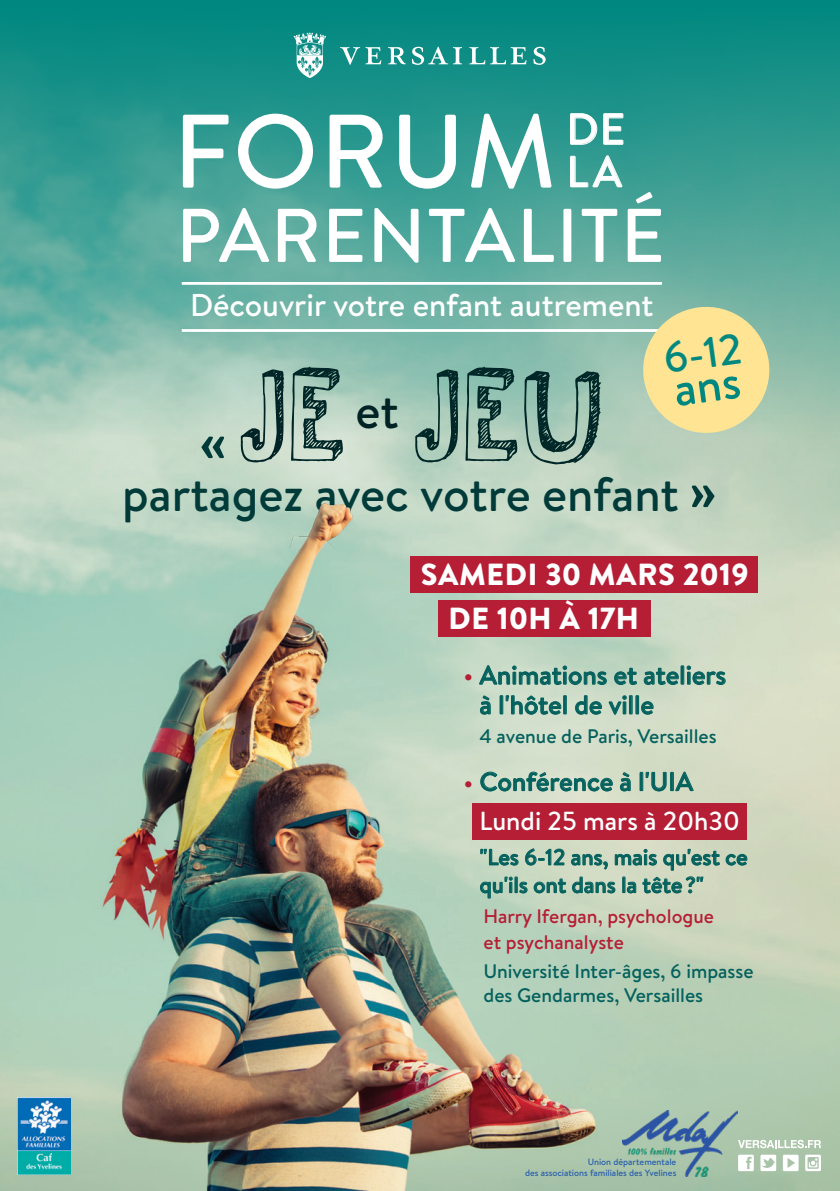
<style>
.page{position:relative;width:840px;height:1191px;background:#fff}
.page>*{position:absolute;margin:0;border:0;box-sizing:border-box;transform-origin:0 0}
.t1{font:115.6px "DK Pusekatt";color:#002727}
.t2{font:500 104.2px "Brandon Text";letter-spacing:.015em;color:#fff}
.t3{font:500 75.8px "Brandon Text";letter-spacing:.02em;color:#fff}
.t4{font:500 61.8px "Brandon Text";color:#003b39}
.t5{font:500 48.2px "Brandon Text";color:#003b39}
.t6{font:500 48.2px "Brandon Text";color:#002326}
.t7{font:500 43.6px "Brandon Text";color:#fff}
.t8{font:500 42.8px "Brandon Text";color:#008880}
.t9{font:500 31.6px "Brandon Text";color:#fff}
.t10{font:900 30.4px "Brandon Text";letter-spacing:.015em;color:#fff}
.t11{font:500 26.2px/29.8px "Brandon Text";color:#04615d}
.t12{font:500 26.2px/39.6px "Brandon Text";color:#fff}
.t13{font:500 22.2px/27.8px "Brandon Text";color:#04615d}
.t14{font:500 19.6px/28.8px "Brandon Text";color:#04615d}
.t15{font:500 19.6px "Brandon Text";color:#b51e34}
.t16{font:500 9.2px "Brandon Text";color:#295fac}
.s1{font-family:"DK Pusekatt";font-weight:400;font-size:115.6px;color:#002326}
.s2{font-family:"DK Pusekatt";font-weight:400;font-size:115.6px;color:#002727}
.s3{font-size:61.8px}
.s4{color:#b51e34}
.s5{color:#04615d}
</style>
<div class="page">
<img style="left:0;top:562px;width:839px;height:629px">
<svg style="left:0;top:0;width:839px;height:562px;background:#68b1a4"></svg>
<svg style="left:570px;top:113px;width:26px;height:32px"></svg>
<svg style="left:603px;top:113px;width:20px;height:32px"></svg>
<svg style="left:570px;top:155px;width:51px;height:32px;background:#53aaa1"></svg>
<hr style="left:182px;top:282px;width:479px;height:3px;background:#fff">
<hr style="left:182px;top:329px;width:479px;height:3px;background:#fff">
<svg style="left:293px;top:33px;width:33px;height:45px"></svg>
<svg style="left:340px;top:47px;width:41px;height:18px"></svg>
<svg style="left:469px;top:47px;width:57px;height:17px"></svg>
<svg style="left:411px;top:47px;width:51px;height:18px"></svg>
<svg style="left:533px;top:47px;width:12px;height:18px"></svg>
<svg style="left:388px;top:47px;width:17px;height:17px"></svg>
<div style="left:410px;top:556px;width:347px;height:37px;background:#b51e34"></div>
<div style="left:471px;top:802px;width:275px;height:37px;background:#b51e34"></div>
<div style="left:438px;top:600px;width:212px;height:37px;background:#b51e34"></div>
<svg style="left:737px;top:1154px;width:16px;height:17px"></svg>
<svg style="left:760px;top:1154px;width:15px;height:17px"></svg>
<svg style="left:804px;top:1154px;width:16px;height:17px"></svg>
<svg style="left:782px;top:1154px;width:16px;height:17px"></svg>
<svg style="left:737px;top:1139px;width:83px;height:9px"></svg>
<img style="left:622px;top:1110px;width:115px;height:66px">
<img style="left:17px;top:1097px;width:53px;height:77px">
<svg style="left:479px;top:664px;width:127px;height:21px;background:#99bdad"></svg>
<svg style="left:614px;top:668px;width:22px;height:17px"></svg>
<svg style="left:643px;top:668px;width:35px;height:17px"></svg>
<div style="left:680px;top:666px;width:3px;height:18px;border:1px solid #04615d"></div>
<svg style="left:686px;top:666px;width:39px;height:19px"></svg>
<svg style="left:480px;top:696px;width:10px;height:18px"></svg>
<div style="left:499px;top:695px;width:3px;height:19px;border:1px solid #04615d"></div>
<svg style="left:505px;top:695px;width:56px;height:19px"></svg>
<div style="left:563px;top:695px;width:3px;height:19px;border:1px solid #04615d"></div>
<svg style="left:575px;top:695px;width:26px;height:19px"></svg>
<svg style="left:608px;top:695px;width:18px;height:20px"></svg>
<div style="left:629px;top:695px;width:3px;height:19px;border:1px solid #04615d"></div>
<div style="left:635px;top:695px;width:3px;height:19px;border:1px solid #04615d"></div>
<svg style="left:641px;top:701px;width:12px;height:13px"></svg>
<svg style="left:480px;top:771px;width:132px;height:20px;background:#a4c1b1"></svg>
<svg style="left:619px;top:772px;width:11px;height:19px"></svg>
<div style="left:639px;top:772px;width:3px;height:19px;border:1px solid #04615d"></div>
<svg style="left:645px;top:772px;width:21px;height:19px"></svg>
<div style="left:670px;top:772px;width:3px;height:19px;border:1px solid #04615d"></div>
<svg style="left:675px;top:770px;width:18px;height:21px"></svg>
<svg style="left:480px;top:849px;width:38px;height:16px"></svg>
<svg style="left:525px;top:848px;width:39px;height:17px"></svg>
<svg style="left:571px;top:854px;width:36px;height:15px"></svg>
<svg style="left:614px;top:849px;width:42px;height:16px"></svg>
<svg style="left:663px;top:849px;width:56px;height:21px"></svg>
<svg style="left:725px;top:854px;width:21px;height:11px"></svg>
<svg style="left:480px;top:877px;width:32px;height:21px"></svg>
<div style="left:514px;top:877px;width:3px;height:15px;border:1px solid #04615d"></div>
<svg style="left:519px;top:881px;width:8px;height:12px"></svg>
<svg style="left:533px;top:878px;width:33px;height:15px"></svg>
<svg style="left:572px;top:876px;width:43px;height:17px"></svg>
<svg style="left:622px;top:877px;width:13px;height:16px"></svg>
<svg style="left:642px;top:876px;width:60px;height:17px"></svg>
<img style="left:288px;top:487px;width:81px;height:62px">
<svg style="left:638px;top:303px;width:135px;height:134px;background:#dfd99c"></svg>
<p class="t2" style="left:173px;top:80px;width:384px">FORUM</p>
<p class="t7" style="left:566px;top:99px;width:60px">DE</p>
<p class="t7" style="left:566px;top:142px;width:57px">LA</p>
<p class="t3" style="left:176px;top:183px;width:489px">PARENTALITÉ</p>
<p class="t9" style="left:190px;top:284px;width:464px">Découvrir votre enfant autrement</p>
<p class="t4" style="left:199px;top:398px;width:149px">« <span class="s1">J</span><span class="s2">E</span></p>
<p class="t6" style="left:355px;top:378px;width:45px">et</p>
<p class="t1" style="left:411px;top:334px;width:194px">JEU</p>
<p class="t8" style="left:659px;top:330px;width:81px;rotate:-8deg">6-12</p>
<p class="t5" style="left:122px;top:461px;width:596px">partagez avec votre enfant <span class="s3">»</span></p>
<p class="t10" style="left:420px;top:553px;width:329px">SAMEDI 30 MARS 2019</p>
<p class="t10" style="left:448px;top:597px;width:192px">DE 10H À 17H</p>
<p class="t11" style="left:479px;top:659px;width:248px;text-indent:-16px"><span class="s4">•</span> Animations et ateliers à l'hôtel de ville</p>
<p class="t14" style="left:479px;top:721px;width:238px">4 avenue de Paris, Versailles</p>
<p class="t12" style="left:479px;top:761px;width:262px;text-indent:-16px"><span class="s4">•</span> <span class="s5">Conférence à l'UIA<br></span>Lundi 25 mars à 20h30</p>
<p class="t13" style="left:479px;top:843px;width:269px">"Les 6-12 ans, mais qu'est ce qu'ils ont dans la tête?"</p>
<p class="t15" style="left:483px;top:902px;width:232px">Harry Ifergan, psychologue</p>
<p class="t14" style="left:483px;top:927px;width:271px"><span class="s4">et psychanalyste<br></span>Université Inter-âges, 6 impasse</p>
<p class="t14" style="left:483px;top:980px;width:221px">des Gendarmes, Versailles</p>
<p class="t16" style="left:587px;top:1155px;width:90px">Union départementale</p>
<p class="t16" style="left:525px;top:1166px;width:153px">des associations familiales des Yvelines</p>
</div>
